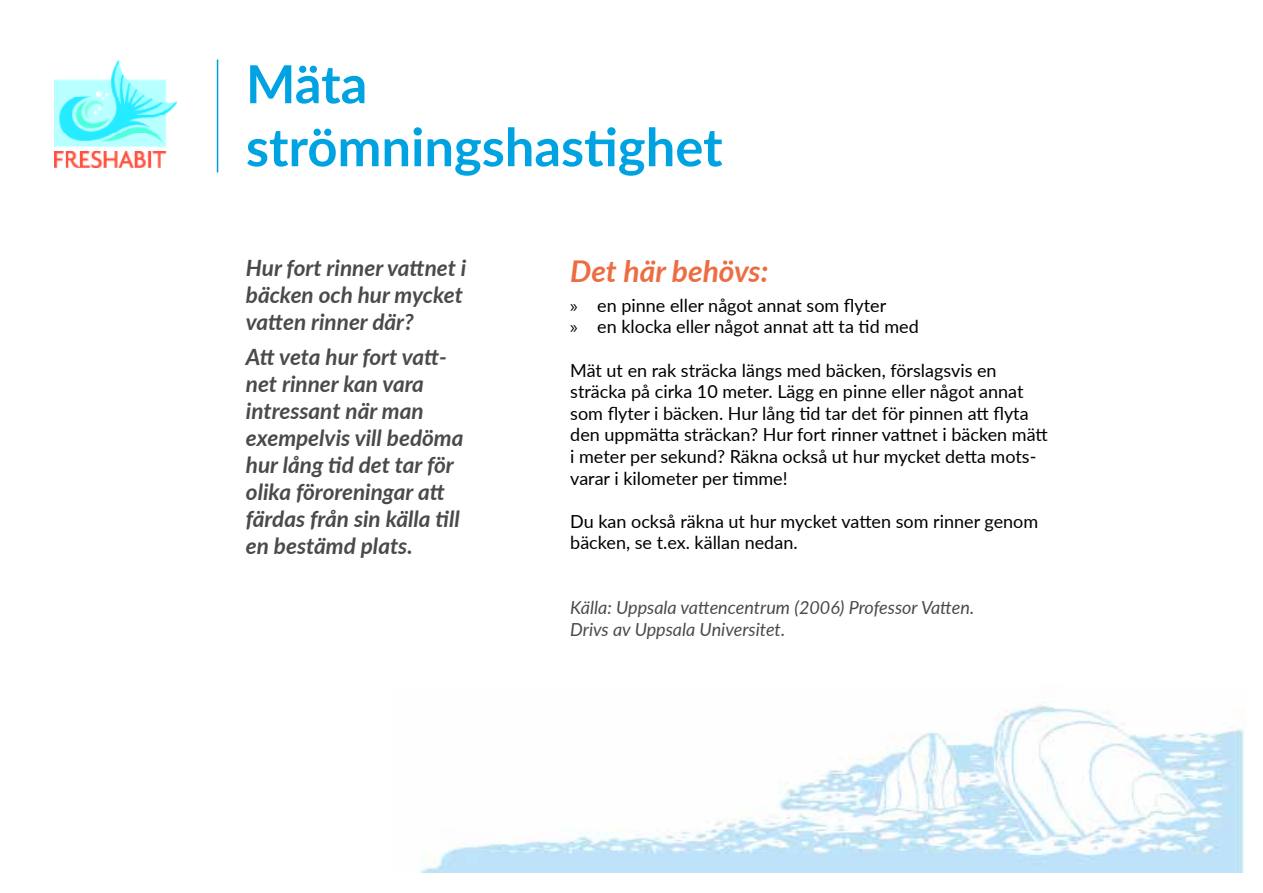
<style>
.page{position:relative;width:1263px;height:893px;background:#fff}
.page>*{position:absolute;margin:0;border:0;box-sizing:border-box;transform-origin:0 0}
.t1{font:700 52.5px/63px "Lato";color:#00a3e2}
.t2{font:italic 700 30px "Lato";color:#ed6d43}
.t3{font:italic 700 22.5px/27px "Lato";color:#4a4a49}
.t4{font:18px/21.6px "Lato";color:#000}
.t5{font:italic 18px/21.6px "Lato";color:#4a4a49}
.s1{font-family:"Myriad Pro"}
</style>
<div class="page">
<img style="left:420px;top:702px;width:824px;height:171px">
<hr style="left:217px;top:60px;width:1px;height:112px;background:#009cd7">
<img style="left:54px;top:60px;width:123px;height:108px">
<h1 class="t1" style="left:246px;top:50px;width:478px">Mäta strömningshastighet</h1>
<p class="t3" style="left:246px;top:253px;width:222px">Hur fort rinner vattnet i bäcken och hur mycket vatten rinner där?</p>
<p class="t3" style="left:246px;top:342px;width:219px">Att veta hur fort vatt&shy;net rinner kan vara intressant när man exempelvis vill bedöma hur lång tid det tar för olika föroreningar att färdas från sin källa till en bestämd plats.</p>
<h2 class="t2" style="left:570px;top:249px;width:200px">Det här behövs:</h2>
<p class="t4" style="left:570px;top:294px;width:350px"><span class="s1">»</span> en pinne eller något annat som flyter<br><span class="s1">»</span> en klocka eller något annat att ta tid med</p>
<p class="t4" style="left:570px;top:359px;width:479px">Mät ut en rak sträcka längs med bäcken, förslagsvis en sträcka på cirka 10 meter. Lägg en pinne eller något annat som flyter i bäcken. Hur lång tid tar det för pinnen att flyta den uppmätta sträckan? Hur fort rinner vattnet i bäcken mätt i meter per sekund? Räkna också ut hur mycket detta mots&shy;varar i kilometer per timme!</p>
<p class="t4" style="left:570px;top:510px;width:469px">Du kan också räkna ut hur mycket vatten som rinner genom bäcken, se t.ex. källan nedan.</p>
<p class="t5" style="left:570px;top:596px;width:405px">Källa: Uppsala vattencentrum (2006) Professor Vatten.<br>Drivs av Uppsala Universitet.</p>
</div>
